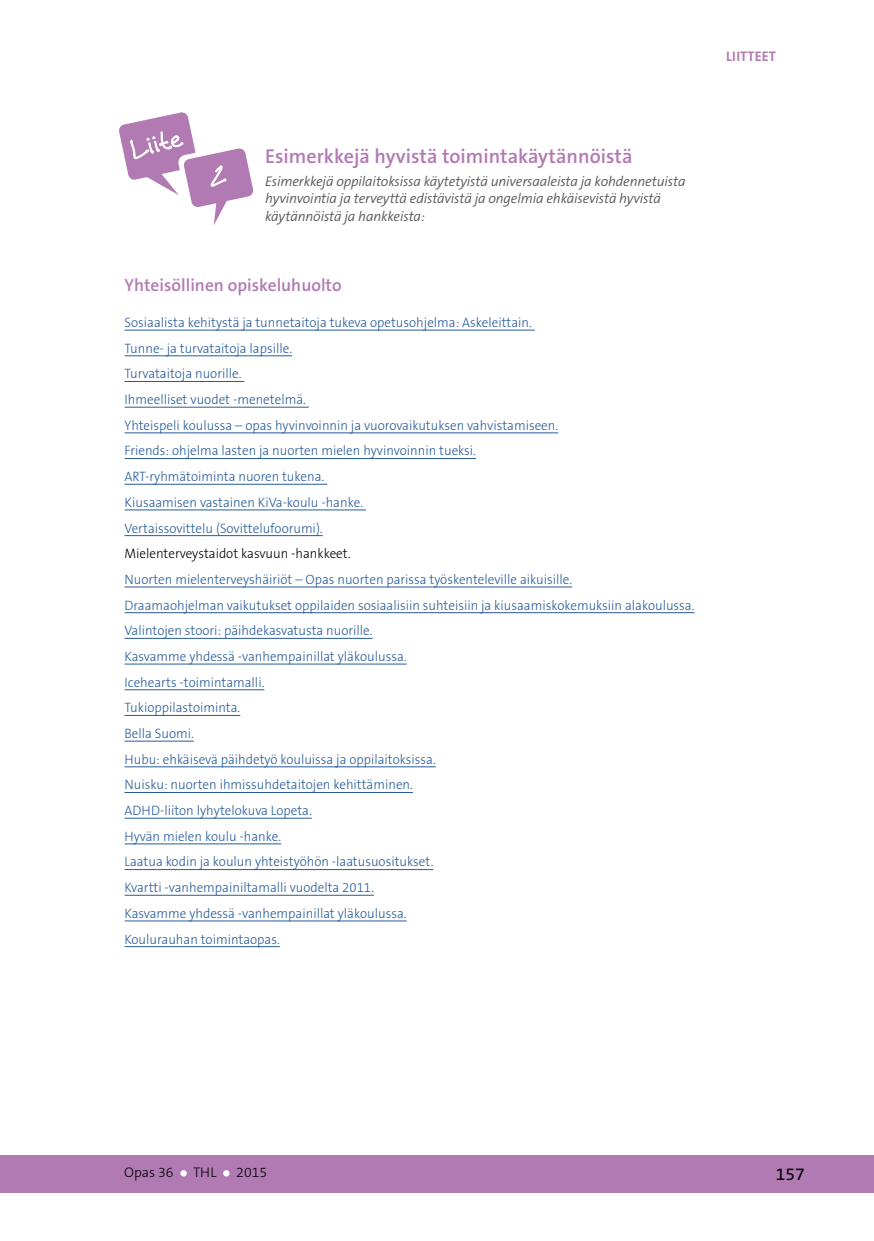
<style>
.page{position:relative;width:874px;height:1241px;background:#fff}
.page>*{position:absolute;margin:0;border:0;box-sizing:border-box;transform-origin:0 0}
.LIITE_NRO{font:600 20.12px "The Sans B6";color:#b27ab3}
.Väliotsikko2{font:600 17.5px "The Sans B6";color:#b27ab3}
.t1{font:17.5px "The Sans B5 Plain";color:#000}
.Taulukko{font:italic 300 14px/17.5px "The Sans B4";letter-spacing:-.01em;color:#575756}
.t2{font:300 14px "The Sans B3";color:#000}
.t3{font:700 14px "The Sans B7";letter-spacing:.01em;color:#b27ab3}
.Lähteet_leipä{font:300 13.65px "The Sans B3";color:#275b9b;scale:.96 1}
.Lähteet_leipä-2{font:300 13.65px "The Sans B3";color:#000;scale:.96 1}
.s1{color:#fff}
</style>
<div class="page">
<div style="left:0;top:1155px;width:873px;height:37px;background:#b27ab3"></div>
<div style="left:180px;top:1169px;width:7px;height:7px;border:4px solid #fff;border-radius:50%"></div>
<div style="left:223px;top:1169px;width:6px;height:7px;border:4px solid #fff;border-radius:50%"></div>
<hr style="left:124px;top:330px;width:410px;height:1px;background:#275b9b">
<hr style="left:124px;top:355px;width:168px;height:1px;background:#275b9b">
<hr style="left:124px;top:381px;width:120px;height:1px;background:#275b9b">
<hr style="left:124px;top:407px;width:184px;height:1px;background:#275b9b">
<hr style="left:124px;top:432px;width:434px;height:1px;background:#275b9b">
<hr style="left:124px;top:458px;width:352px;height:1px;background:#275b9b">
<hr style="left:124px;top:484px;width:203px;height:1px;background:#275b9b">
<hr style="left:124px;top:509px;width:242px;height:1px;background:#275b9b">
<hr style="left:124px;top:535px;width:198px;height:1px;background:#275b9b">
<hr style="left:124px;top:586px;width:448px;height:1px;background:#275b9b">
<hr style="left:124px;top:612px;width:570px;height:1px;background:#275b9b">
<hr style="left:124px;top:638px;width:248px;height:1px;background:#275b9b">
<hr style="left:124px;top:663px;width:282px;height:1px;background:#275b9b">
<hr style="left:124px;top:689px;width:140px;height:1px;background:#275b9b">
<hr style="left:124px;top:715px;width:116px;height:1px;background:#275b9b">
<hr style="left:124px;top:740px;width:70px;height:1px;background:#275b9b">
<hr style="left:124px;top:766px;width:311px;height:1px;background:#275b9b">
<hr style="left:124px;top:792px;width:289px;height:1px;background:#275b9b">
<hr style="left:124px;top:817px;width:187px;height:1px;background:#275b9b">
<hr style="left:124px;top:843px;width:157px;height:1px;background:#275b9b">
<hr style="left:124px;top:869px;width:309px;height:1px;background:#275b9b">
<hr style="left:124px;top:894px;width:250px;height:1px;background:#275b9b">
<hr style="left:124px;top:920px;width:282px;height:1px;background:#275b9b">
<hr style="left:124px;top:946px;width:155px;height:1px;background:#275b9b">
<svg style="left:119px;top:112px;width:135px;height:113px"></svg>
<p class="t3" style="left:725px;top:49px;width:51px">LIITTEET</p>
<h3 class="LIITE_NRO" style="left:265px;top:146px;width:368px">Esimerkkejä hyvistä toimintakäytännöistä</h3>
<p class="Taulukko" style="left:265px;top:173px;width:421px">Esimerkkejä oppilaitoksissa käytetyistä universaaleista ja kohdennetuista hyvinvointia ja terveyttä edistävistä ja ongelmia ehkäisevistä hyvistä käytännöistä ja hankkeista:</p>
<p class="Väliotsikko2" style="left:124px;top:276px;width:218px">Yhteisöllinen opiskeluhuolto</p>
<p class="Lähteet_leipä" style="left:124px;top:315px;width:425px">Sosiaalista kehitystä ja tunnetaitoja tukeva opetusohjelma: Askeleittain.</p>
<p class="Lähteet_leipä" style="left:124px;top:341px;width:176px">Tunne- ja turvataitoja lapsille.</p>
<p class="Lähteet_leipä" style="left:124px;top:367px;width:123px">Turvataitoja nuorille.</p>
<p class="Lähteet_leipä" style="left:124px;top:392px;width:190px">Ihmeelliset vuodet -menetelmä.</p>
<p class="Lähteet_leipä" style="left:124px;top:418px;width:453px">Yhteispeli koulussa – opas hyvinvoinnin ja vuorovaikutuksen vahvistamiseen.</p>
<p class="Lähteet_leipä" style="left:124px;top:444px;width:367px">Friends: ohjelma lasten ja nuorten mielen hyvinvoinnin tueksi.</p>
<p class="Lähteet_leipä" style="left:124px;top:469px;width:209px">ART-ryhmätoiminta nuoren tukena.</p>
<p class="Lähteet_leipä" style="left:124px;top:495px;width:250px">Kiusaamisen vastainen KiVa-koulu -hanke.</p>
<p class="Lähteet_leipä" style="left:124px;top:521px;width:208px">Vertaissovittelu (Sovittelufoorumi).</p>
<p class="Lähteet_leipä-2" style="left:124px;top:546px;width:237px">Mielenterveystaidot kasvuun -hankkeet.</p>
<p class="Lähteet_leipä" style="left:124px;top:572px;width:467px">Nuorten mielenterveyshäiriöt – Opas nuorten parissa työskenteleville aikuisille.</p>
<p class="Lähteet_leipä" style="left:124px;top:598px;width:595px">Draamaohjelman vaikutukset oppilaiden sosiaalisiin suhteisiin ja kiusaamiskokemuksiin alakoulussa.</p>
<p class="Lähteet_leipä" style="left:124px;top:623px;width:260px">Valintojen stoori: päihdekasvatusta nuorille.</p>
<p class="Lähteet_leipä" style="left:124px;top:649px;width:295px">Kasvamme yhdessä -vanhempainillat yläkoulussa.</p>
<p class="Lähteet_leipä" style="left:124px;top:675px;width:147px">Icehearts -toimintamalli.</p>
<p class="Lähteet_leipä" style="left:124px;top:700px;width:122px">Tukioppilastoiminta.</p>
<p class="Lähteet_leipä" style="left:124px;top:726px;width:74px">Bella Suomi.</p>
<p class="Lähteet_leipä" style="left:124px;top:752px;width:325px">Hubu: ehkäisevä päihdetyö kouluissa ja oppilaitoksissa.</p>
<p class="Lähteet_leipä" style="left:124px;top:777px;width:302px">Nuisku: nuorten ihmissuhdetaitojen kehittäminen.</p>
<p class="Lähteet_leipä" style="left:124px;top:803px;width:196px">ADHD-liiton lyhytelokuva Lopeta.</p>
<p class="Lähteet_leipä" style="left:124px;top:829px;width:164px">Hyvän mielen koulu -hanke.</p>
<p class="Lähteet_leipä" style="left:124px;top:854px;width:323px">Laatua kodin ja koulun yhteistyöhön -laatusuositukset.</p>
<p class="Lähteet_leipä" style="left:124px;top:880px;width:261px">Kvartti -vanhempainiltamalli vuodelta 2011.</p>
<p class="Lähteet_leipä" style="left:124px;top:906px;width:295px">Kasvamme yhdessä -vanhempainillat yläkoulussa.</p>
<p class="Lähteet_leipä" style="left:124px;top:931px;width:163px">Koulurauhan toimintaopas.</p>
<p class="t2" style="left:124px;top:1165px;width:144px">Opas 36 <span class="s1">•</span> THL <span class="s1">•</span> 2015</p>
<p class="t1" style="left:775px;top:1164px;width:30px">157</p>
</div>
